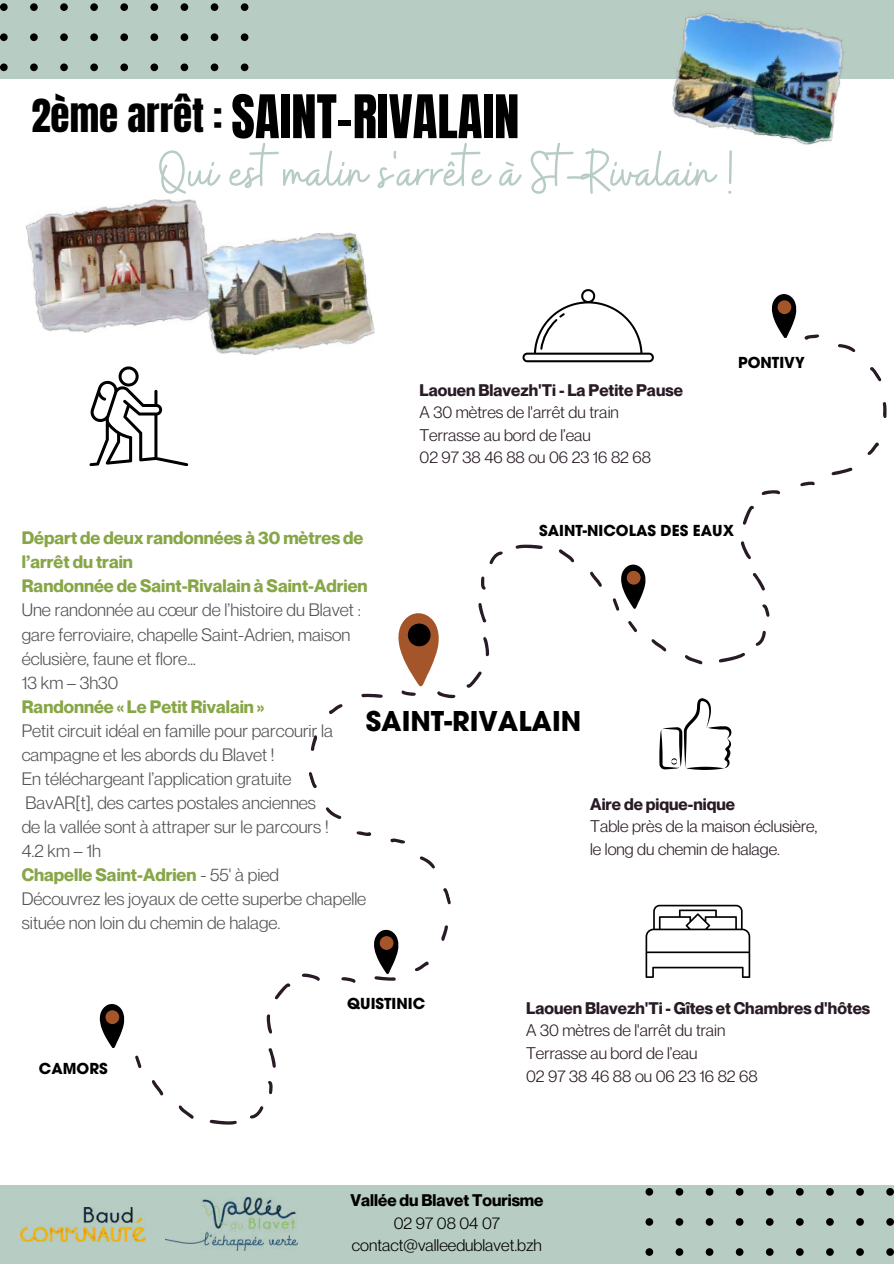
<style>
.page{position:relative;width:894px;height:1264px;background:#fff}
.page>*{position:absolute;margin:0;border:0;box-sizing:border-box;transform-origin:0 0}
.t1{font:60.15px "Buffalo";color:#b7ccc2}
.t2{font:51px "Anton";color:#000}
.t3{font:39px "Anton";color:#000}
.t4{font:700 27px "ITC Avant Garde W1 G";color:#000}
.t5{font:17.7px/24px "Neue Montreal";color:#545454}
.t6{font:700 17.7px/24px "Neue Montreal";color:#87a647}
.t7{font:16.5px/22.5px "Neue Montreal";color:#291b25}
.t8{font:700 16.5px "Neue Montreal";color:#291b25}
.t9{font:16.5px/22.5px "Neue Montreal";color:#000;text-align:center}
.t10{font:700 16.5px "Neue Montreal";color:#000}
.t11{font:700 15px "ITC Avant Garde W1 G";color:#000}
.s1{font-weight:700;color:#87a647}
</style>
<div class="page">
<div style="left:0;top:1185px;width:893px;height:78px;background:#b7ccc2"></div>
<div style="left:0;top:0;width:893px;height:78px;background:#b7ccc2"></div>
<img style="left:662px;top:13px;width:192px;height:132px">
<img style="left:25px;top:199px;width:180px;height:134px">
<svg style="left:645px;top:1187px;width:8px;height:8px"></svg>
<svg style="left:675px;top:1187px;width:8px;height:8px"></svg>
<svg style="left:705px;top:1187px;width:8px;height:8px"></svg>
<svg style="left:735px;top:1187px;width:8px;height:8px"></svg>
<svg style="left:765px;top:1187px;width:8px;height:8px"></svg>
<svg style="left:795px;top:1187px;width:8px;height:8px"></svg>
<svg style="left:825px;top:1187px;width:8px;height:8px"></svg>
<svg style="left:855px;top:1187px;width:8px;height:8px"></svg>
<svg style="left:886px;top:1187px;width:7px;height:8px"></svg>
<div style="left:645px;top:1218px;width:8px;height:7px;background:#000;border-radius:50%"></div>
<div style="left:675px;top:1218px;width:8px;height:7px;background:#000;border-radius:50%"></div>
<div style="left:705px;top:1218px;width:8px;height:7px;background:#000;border-radius:50%"></div>
<div style="left:735px;top:1218px;width:8px;height:7px;background:#000;border-radius:50%"></div>
<div style="left:765px;top:1218px;width:8px;height:7px;background:#000;border-radius:50%"></div>
<div style="left:795px;top:1218px;width:8px;height:7px;background:#000;border-radius:50%"></div>
<svg style="left:825px;top:1218px;width:8px;height:7px"></svg>
<svg style="left:855px;top:1218px;width:8px;height:7px"></svg>
<div style="left:886px;top:1218px;width:7px;height:7px;background:#000;border-radius:50%"></div>
<div style="left:645px;top:1248px;width:8px;height:7px;background:#000;border-radius:50%"></div>
<div style="left:675px;top:1248px;width:8px;height:7px;background:#000;border-radius:50%"></div>
<div style="left:705px;top:1248px;width:8px;height:7px;background:#000;border-radius:50%"></div>
<div style="left:735px;top:1248px;width:8px;height:7px;background:#000;border-radius:50%"></div>
<div style="left:765px;top:1248px;width:8px;height:7px;background:#000;border-radius:50%"></div>
<div style="left:795px;top:1248px;width:8px;height:7px;background:#000;border-radius:50%"></div>
<svg style="left:825px;top:1248px;width:8px;height:7px"></svg>
<svg style="left:855px;top:1248px;width:8px;height:7px"></svg>
<div style="left:886px;top:1248px;width:7px;height:7px;background:#000;border-radius:50%"></div>
<div style="left:0;top:3px;width:8px;height:8px;background:#000;border-radius:50%"></div>
<div style="left:30px;top:3px;width:8px;height:8px;background:#000;border-radius:50%"></div>
<div style="left:60px;top:3px;width:8px;height:8px;background:#000;border-radius:50%"></div>
<div style="left:90px;top:3px;width:8px;height:8px;background:#000;border-radius:50%"></div>
<div style="left:120px;top:3px;width:8px;height:8px;background:#000;border-radius:50%"></div>
<div style="left:150px;top:3px;width:8px;height:8px;background:#000;border-radius:50%"></div>
<div style="left:180px;top:3px;width:8px;height:8px;background:#000;border-radius:50%"></div>
<div style="left:210px;top:3px;width:8px;height:8px;background:#000;border-radius:50%"></div>
<div style="left:241px;top:3px;width:7px;height:8px;background:#000;border-radius:50%"></div>
<div style="left:0;top:33px;width:8px;height:8px;background:#000;border-radius:50%"></div>
<div style="left:30px;top:33px;width:8px;height:8px;background:#000;border-radius:50%"></div>
<div style="left:60px;top:33px;width:8px;height:8px;background:#000;border-radius:50%"></div>
<div style="left:90px;top:33px;width:8px;height:8px;background:#000;border-radius:50%"></div>
<div style="left:120px;top:33px;width:8px;height:8px;background:#000;border-radius:50%"></div>
<div style="left:150px;top:33px;width:8px;height:8px;background:#000;border-radius:50%"></div>
<div style="left:180px;top:33px;width:8px;height:8px;background:#000;border-radius:50%"></div>
<div style="left:210px;top:33px;width:8px;height:8px;background:#000;border-radius:50%"></div>
<div style="left:241px;top:33px;width:7px;height:8px;background:#000;border-radius:50%"></div>
<div style="left:0;top:63px;width:8px;height:8px;background:#000;border-radius:50%"></div>
<div style="left:30px;top:63px;width:8px;height:8px;background:#000;border-radius:50%"></div>
<div style="left:60px;top:63px;width:8px;height:8px;background:#000;border-radius:50%"></div>
<div style="left:90px;top:63px;width:8px;height:8px;background:#000;border-radius:50%"></div>
<div style="left:120px;top:63px;width:8px;height:8px;background:#000;border-radius:50%"></div>
<div style="left:150px;top:63px;width:8px;height:8px;background:#000;border-radius:50%"></div>
<div style="left:180px;top:63px;width:8px;height:8px;background:#000;border-radius:50%"></div>
<div style="left:210px;top:63px;width:8px;height:8px;background:#000;border-radius:50%"></div>
<div style="left:241px;top:63px;width:7px;height:8px;background:#000;border-radius:50%"></div>
<img style="left:199px;top:229px;width:176px;height:126px">
<svg style="left:645px;top:904px;width:105px;height:73px"></svg>
<svg style="left:522px;top:289px;width:101px;height:73px"></svg>
<svg style="left:89px;top:366px;width:99px;height:100px"></svg>
<svg style="left:662px;top:699px;width:69px;height:71px"></svg>
<svg style="left:99px;top:856px;width:352px;height:269px"></svg>
<svg style="left:549px;top:314px;width:338px;height:385px"></svg>
<svg style="left:309px;top:521px;width:353px;height:323px"></svg>
<svg style="left:374px;top:929px;width:24px;height:44px"></svg>
<div style="left:379px;top:936px;width:14px;height:13px;background:#a4562a;border-radius:50%"></div>
<svg style="left:621px;top:564px;width:24px;height:44px"></svg>
<div style="left:626px;top:571px;width:14px;height:13px;background:#a4562a;border-radius:50%"></div>
<svg style="left:100px;top:1004px;width:24px;height:43px"></svg>
<div style="left:105px;top:1010px;width:14px;height:14px;background:#a4562a;border-radius:50%"></div>
<svg style="left:771px;top:294px;width:25px;height:44px"></svg>
<div style="left:777px;top:300px;width:14px;height:14px;background:#a4562a;border-radius:50%"></div>
<svg style="left:398px;top:613px;width:40px;height:73px"></svg>
<div style="left:408px;top:623px;width:22px;height:23px;background:#000;border-radius:50%"></div>
<img style="left:165px;top:1197px;width:132px;height:52px">
<img style="left:21px;top:1207px;width:125px;height:34px">
<h3 class="t3" style="left:31px;top:88px;width:193px">2ème arrêt :</h3>
<h2 class="t2" style="left:231px;top:80px;width:289px">SAINT-RIVALAIN</h2>
<h1 class="t1" style="left:159px;top:134px;width:576px">Qui est malin s'arrête à St-Rivalain !</h1>
<p class="t8" style="left:419px;top:380px;width:265px">Laouen Blavezh'Ti - La Petite Pause</p>
<p class="t7" style="left:419px;top:401px;width:233px">A 30 mètres de l'arrêt du train<br>Terrasse au bord de l’eau<br>02 97 38 46 88 ou 06 23 16 82 68</p>
<p class="t11" style="left:738px;top:357px;width:68px">PONTIVY</p>
<p class="t11" style="left:539px;top:525px;width:196px">SAINT-NICOLAS DES EAUX</p>
<p class="t6" style="left:22px;top:526px;width:347px">Départ de deux randonnées à 30 mètres de l’arrêt du train<br>Randonnée de Saint-Rivalain à Saint-Adrien</p>
<p class="t5" style="left:22px;top:598px;width:340px">Une randonnée au cœur de l’histoire du Blavet : gare ferroviaire, chapelle Saint-Adrien, maison éclusière, faune et flore…<br>13 km – 3h30</p>
<p class="t6" style="left:22px;top:694px;width:244px">Randonnée « Le Petit Rivalain »</p>
<p class="t5" style="left:22px;top:718px;width:346px">Petit circuit idéal en famille pour parcourir la campagne et les abords du Blavet !<br>En téléchargeant l’application gratuite<br>BavAR[t], des cartes postales anciennes<br>de la vallée sont à attraper sur le parcours !<br>4.2 km – 1h<br><span class="s1">Chapelle Saint-Adrien</span> - 55' à pied<br>Découvrez les joyaux de cette superbe chapelle située non loin du chemin de halage.</p>
<h3 class="t4" style="left:365px;top:711px;width:217px">SAINT-RIVALAIN</h3>
<p class="t8" style="left:590px;top:793px;width:146px">Aire de pique-nique</p>
<p class="t7" style="left:590px;top:814px;width:228px">Table près de la maison éclusière, le long du chemin de halage.</p>
<p class="t11" style="left:39px;top:1062px;width:70px">CAMORS</p>
<p class="t11" style="left:347px;top:997px;width:79px">QUISTINIC</p>
<p class="t8" style="left:526px;top:997px;width:345px">Laouen Blavezh'Ti - Gîtes et Chambres d'hôtes</p>
<p class="t7" style="left:526px;top:1019px;width:233px">A 30 mètres de l'arrêt du train<br>Terrasse au bord de l’eau<br>02 97 38 46 88 ou 06 23 16 82 68</p>
<p class="t10" style="left:350px;top:1190px;width:195px">Vallée du Blavet Tourisme</p>
<p class="t9" style="left:352px;top:1211px;width:191px">02 97 08 04 07 contact@valleedublavet.bzh</p>
</div>
